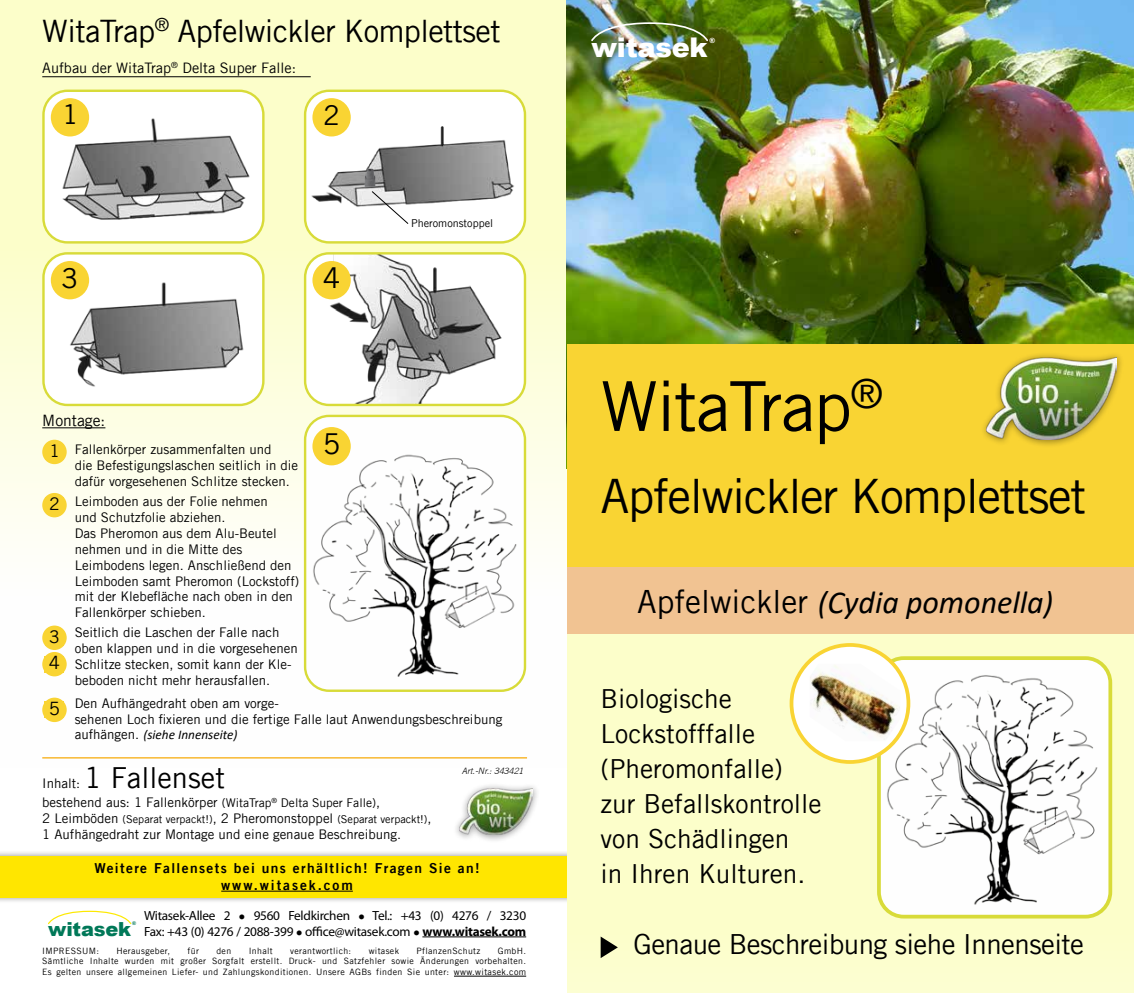
<style>
.page{position:relative;width:1134px;height:993px;background:#fff}
.page>*{position:absolute;margin:0;border:0;box-sizing:border-box;transform-origin:0 0}
.t1{font:68.75px "Trade Gothic LT";letter-spacing:-.02em;color:#000}
.t2{font:47.5px "Trade Gothic LT";letter-spacing:-.03em;color:#000}
.t3{font:italic 32px "Calibri";color:#000}
.t4{font:30.88px "Trade Gothic LT";letter-spacing:-.02em;color:#000}
.t5{font:29px "Trade Gothic LT";color:#000}
.t6{font:28.88px "Trade Gothic LT";color:#000}
.t7{font:27.75px "Trade Gothic LT";letter-spacing:-.02em;color:#000}
.t8{font:27.38px "Trade Gothic LT";color:#000}
.t9{font:27.25px "Trade Gothic LT";color:#000}
.t10{font:900 27.12px "Arial";letter-spacing:-.01em;color:#fff}
.t11{font:27px "Trade Gothic LT";color:#000}
.t12{font:26.25px/35px "Trade Gothic LT";color:#000}
.t13{font:900 19.38px "Arial";letter-spacing:-.01em;color:#007858}
.t14{font:18.38px "Trade Gothic LT";color:#000}
.t15{font:17.5px "Trade Gothic LT";color:#000}
.t16{font:17.38px "Trade Gothic LT";color:#000}
.t17{font:17.25px "Trade Gothic LT";color:#000}
.t18{font:15.62px "Trade Gothic LT";color:#000}
.t19{font:14.5px "Trade Gothic LT";color:#000}
.t20{font:13.75px/16.5px "Trade Gothic LT Bold Two";letter-spacing:.1em;color:#000;text-align:center}
.t21{font:13.25px/15.9px "Trade Gothic LT";color:#000}
.t22{font:13.25px/15.9px "Myriad Pro";letter-spacing:-.02em;color:#000}
.t23{font:italic 13.25px "Calibri";color:#000}
.t24{font:10.88px "Trade Gothic LT";color:#000}
.t25{font:8.75px/10.9px "Trade Gothic LT";letter-spacing:.04em;color:#000;text-align:justify}
.t26{font:italic 300 8.75px "Trade Gothic";letter-spacing:.005em;color:#000}
.t27{font:900 7.12px "Arial";color:#fff}
.t28{font:900 5.12px "Arial";color:#007858}
.s1{font-family:"Trade Gothic LT";font-style:normal}
.s2{font-size:13.25px}
.s3{font-size:12.12px}
.s4{font-weight:700}
</style>
<div class="page">
<div style="left:0;top:0;width:567px;height:767px;background:linear-gradient(to bottom,#fbfebe,#fefdff)"></div>
<div style="left:0;top:849px;width:591px;height:54px;background:#000;opacity:.4"></div>
<div style="left:0;top:855px;width:585px;height:41px;background:#ffe600"></div>
<hr style="left:221px;top:890px;width:132px;height:1px;background:#000">
<img style="left:567px;top:0;width:567px;height:344px">
<div style="left:567px;top:631px;width:567px;height:361px;background:#fcfeca"></div>
<div style="left:567px;top:344px;width:567px;height:223px;background:#f9d433"></div>
<div style="left:567px;top:566px;width:567px;height:67px;background:#f1c392"></div>
<svg style="left:601px;top:936px;width:17px;height:21px"></svg>
<img style="left:882px;top:658px;width:228px;height:258px">
<div style="left:877px;top:656px;width:235px;height:262px;border:4px solid #d8db39;border-radius:25px"></div>
<div style="left:791px;top:644px;width:117px;height:117px;background:#fff;border-radius:50%"></div>
<div style="left:790px;top:643px;width:120px;height:120px;border:4px solid #f9d433;border-radius:50%"></div>
<img style="left:810px;top:663px;width:90px;height:78px">
<hr style="left:42px;top:427px;width:63px;height:1px;background:#000">
<img style="left:43px;top:91px;width:220px;height:151px">
<div style="left:42px;top:90px;width:223px;height:153px;border:2px solid #d8db39;border-radius:24px"></div>
<div style="left:52px;top:99px;width:36px;height:36px;background:#f9d433;border-radius:50%"></div>
<div style="left:51px;top:98px;width:38px;height:38px;border:2px solid #f9d433;border-radius:50%"></div>
<img style="left:43px;top:253px;width:220px;height:152px">
<div style="left:42px;top:252px;width:223px;height:154px;border:2px solid #d8db39;border-radius:24px"></div>
<div style="left:52px;top:262px;width:36px;height:36px;background:#f9d433;border-radius:50%"></div>
<div style="left:51px;top:261px;width:38px;height:38px;border:2px solid #f9d433;border-radius:50%"></div>
<img style="left:306px;top:91px;width:218px;height:151px">
<div style="left:304px;top:90px;width:222px;height:153px;border:2px solid #d8db39;border-radius:24px"></div>
<div style="left:314px;top:99px;width:36px;height:36px;background:#f9d433;border-radius:50%"></div>
<div style="left:312px;top:98px;width:39px;height:38px;border:2px solid #f9d433;border-radius:50%"></div>
<img style="left:305px;top:253px;width:220px;height:152px">
<div style="left:304px;top:252px;width:222px;height:154px;border:2px solid #d8db39;border-radius:24px"></div>
<div style="left:314px;top:262px;width:36px;height:36px;background:#f9d433;border-radius:50%"></div>
<div style="left:312px;top:261px;width:39px;height:38px;border:2px solid #f9d433;border-radius:50%"></div>
<img style="left:305px;top:416px;width:220px;height:274px">
<div style="left:304px;top:414px;width:222px;height:277px;border:2px solid #d8db39;border-radius:24px"></div>
<div style="left:314px;top:428px;width:36px;height:36px;background:#f9d433;border-radius:50%"></div>
<div style="left:312px;top:427px;width:39px;height:38px;border:2px solid #f9d433;border-radius:50%"></div>
<div style="left:43px;top:440px;width:23px;height:23px;background:#f9d433;border-radius:50%"></div>
<div style="left:42px;top:439px;width:25px;height:25px;border:2px solid #f9d433;border-radius:50%"></div>
<div style="left:46px;top:444px;width:18px;height:15px;background:#f9d433"></div>
<div style="left:43px;top:493px;width:23px;height:23px;background:#f9d433;border-radius:50%"></div>
<div style="left:42px;top:493px;width:25px;height:24px;border:2px solid #f9d433;border-radius:50%"></div>
<div style="left:45px;top:497px;width:19px;height:15px;background:#f9d433"></div>
<div style="left:43px;top:698px;width:23px;height:23px;background:#f9d433;border-radius:50%"></div>
<div style="left:42px;top:697px;width:25px;height:24px;border:2px solid #f9d433;border-radius:50%"></div>
<div style="left:45px;top:701px;width:19px;height:16px;background:#f9d433"></div>
<div style="left:43px;top:626px;width:23px;height:23px;background:#f9d433;border-radius:50%"></div>
<div style="left:42px;top:625px;width:25px;height:24px;border:2px solid #f9d433;border-radius:50%"></div>
<div style="left:45px;top:629px;width:19px;height:16px;background:#f9d433"></div>
<div style="left:43px;top:652px;width:23px;height:23px;background:#f9d433;border-radius:50%"></div>
<div style="left:42px;top:651px;width:25px;height:25px;border:2px solid #f9d433;border-radius:50%"></div>
<div style="left:45px;top:655px;width:19px;height:17px;background:#f9d433"></div>
<hr style="left:454px;top:975px;width:72px;height:1px;background:#000">
<div style="left:453px;top:781px;width:87px;height:61px;background:#000;opacity:.4"></div>
<img style="left:459px;top:788px;width:73px;height:45px">
<hr style="left:42px;top:76px;width:269px;height:1px;background:#000">
<hr style="left:42px;top:757px;width:485px;height:1px;background:#f7a700">
<img style="left:365px;top:169px;width:10px;height:18px">
<svg style="left:371px;top:190px;width:38px;height:34px"></svg>
<div style="left:980px;top:351px;width:144px;height:96px;background:#000;opacity:.4"></div>
<img style="left:987px;top:357px;width:129px;height:82px">
<hr style="left:422px;top:936px;width:104px;height:1px;background:#000">
<img style="left:590px;top:21px;width:119px;height:21px">
<svg style="left:48px;top:910px;width:84px;height:14px"></svg>
<h3 class="t4" style="left:42px;top:12px;width:460px">WitaTrap<sup>®</sup> Apfelwickler Komplettset</h3>
<p class="t19" style="left:42px;top:59px;width:255px">Aufbau der WitaTrap<sup>®</sup> Delta Super Falle:</p>
<h3 class="t11" style="left:62px;top:98px;width:18px">1</h3>
<h3 class="t9" style="left:323px;top:99px;width:18px">2</h3>
<h3 class="t8" style="left:62px;top:261px;width:18px">3</h3>
<p class="t18" style="left:42px;top:411px;width:65px">Montage:</p>
<h3 class="t6" style="left:323px;top:260px;width:19px">4</h3>
<p class="t24" style="left:411px;top:216px;width:84px">Pheromonstoppel</p>
<h3 class="t17" style="left:50px;top:440px;width:12px">1</h3>
<h3 class="t16" style="left:49px;top:493px;width:12px">2</h3>
<h3 class="t15" style="left:49px;top:625px;width:12px">3</h3>
<h3 class="t14" style="left:49px;top:651px;width:13px">4</h3>
<h3 class="t14" style="left:49px;top:697px;width:13px">5</h3>
<p class="t21" style="left:75px;top:441px;width:198px">Fallenkörper zusammenfalten und</p>
<h3 class="t6" style="left:323px;top:426px;width:19px">5</h3>
<p class="t21" style="left:75px;top:457px;width:225px">die Befestigungslaschen seitlich in die dafür vorgesehenen Schlitze stecken.</p>
<p class="t21" style="left:75px;top:493px;width:226px">Leimboden aus der Folie nehmen<br>und Schutzfolie abziehen.<br>Das Pheromon aus dem Alu-Beutel nehmen und in die Mitte des<br>Leimbodens legen. Anschließend den<br>Leimboden samt Pheromon (Lockstoff) mit der Klebefläche nach oben in den<br>Fallenkörper schieben.</p>
<p class="t21" style="left:75px;top:623px;width:225px">Seitlich die Laschen der Falle nach oben klappen und in die vorgesehenen Schlitze stecken, somit kann der Kle&shy;beboden nicht mehr herausfallen.</p>
<p class="t21" style="left:75px;top:694px;width:429px">Den Aufhängedraht oben am vorge-<br>sehenen Loch fixieren und die fertige Falle laut Anwendungsbeschreibung</p>
<p class="t23" style="left:75px;top:725px;width:164px"><span class="s1">aufhängen.</span> (siehe Innenseite)</p>
<h3 class="t5" style="left:42px;top:759px;width:184px"><span class="s2">Inhalt:</span> 1 Fallenset</h3>
<p class="t21" style="left:42px;top:794px;width:339px">bestehend aus: 1 Fallenkörper <span class="s3">(WitaTrap</span><sup>®</sup> <span class="s3">Delta Super Falle)</span>,</p>
<p class="t24" style="left:42px;top:812px;width:391px"><span class="s2">2 Leimböden</span> (Separat verpackt!)<span class="s2">, 2 Pheromonstoppel</span> (Separat verpackt!)<span class="s2">,</span></p>
<p class="t21" style="left:42px;top:826px;width:361px">1 Aufhängedraht zur Montage und eine genaue Beschreibung.</p>
<p class="t26" style="left:462px;top:765px;width:63px">Art.-Nr.: 343421</p>
<p class="t20" style="left:94px;top:859px;width:387px">Weitere Fallensets bei uns erhältlich! Fragen Sie an! www.witasek.com</p>
<h3 class="t13" style="left:48px;top:914px;width:84px">witasek</h3>
<p class="t28" style="left:132px;top:919px;width:6px">®</p>
<p class="t22" style="left:144px;top:906px;width:384px">Witasek-Allee 2 ● 9560 Feldkirchen ● Tel.: +43 (0) 4276 / 3230<br>Fax: +43 (0) 4276 / 2088-399 ● office@witasek.com ● <span class="s4">www.witasek.com</span></p>
<p class="t25" style="left:42px;top:944px;width:485px;text-indent:456px">GmbH.<br>Sämtliche Inhalte wurden mit großer Sorgfalt erstellt. Druck- und Satzfehler sowie Änderungen vorbehalten.<br>Es gelten unsere allgemeinen Liefer- und Zahlungskonditionen. Unsere AGBs finden Sie unter: www.witasek.com</p>
<p class="t25" style="left:42px;top:944px;width:58px">IMPRESSUM:</p>
<p class="t25" style="left:117px;top:944px;width:55px">Herausgeber,</p>
<p class="t25" style="left:188px;top:944px;width:13px">für</p>
<p class="t25" style="left:216px;top:944px;width:16px">den</p>
<p class="t25" style="left:249px;top:944px;width:26px">Inhalt</p>
<p class="t25" style="left:290px;top:944px;width:63px">verantwortlich:</p>
<p class="t25" style="left:369px;top:944px;width:32px">witasek</p>
<p class="t25" style="left:416px;top:944px;width:65px">PflanzenSchutz</p>
<h3 class="t10" style="left:592px;top:28px;width:117px">witasek</h3>
<p class="t27" style="left:709px;top:35px;width:7px">®</p>
<h1 class="t1" style="left:601px;top:365px;width:284px">WitaTrap<sup>®</sup></h1>
<h2 class="t2" style="left:601px;top:467px;width:487px">Apfelwickler Komplettset</h2>
<h3 class="t3" style="left:637px;top:579px;width:418px"><span class="s1">Apfelwickler</span> (Cydia pomonella)</h3>
<h3 class="t12" style="left:601px;top:680px;width:222px">Biologische<br>Lockstofffalle (Pheromonfalle) zur Befallskontrolle von Schädlingen<br>in Ihren Kulturen.</h3>
<h3 class="t7" style="left:633px;top:926px;width:452px">Genaue Beschreibung siehe Innenseite</h3>
</div>
